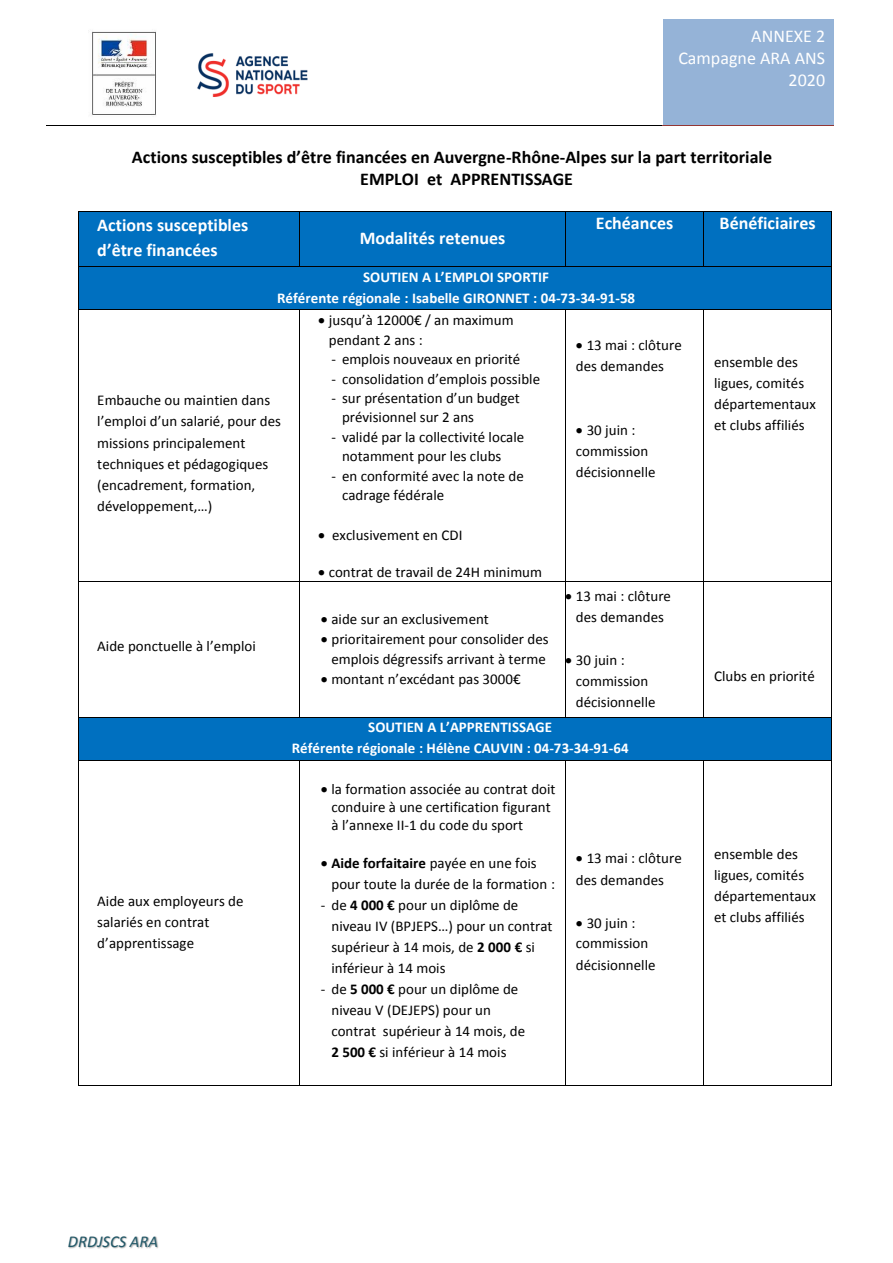
<style>
.page{position:relative;width:893px;height:1263px;background:#fff}
.page>*{position:absolute;margin:0;border:0;box-sizing:border-box;transform-origin:0 0}
.t1{font:700 18px/21.9px "Calibri";color:#000}
.t2{font:700 18px/25.2px "Calibri";color:#fff}
.t3{font:18px/21.9px "Calibri";color:#fff;text-align:right}
.t4{font:italic 16.5px "Calibri";color:#215868}
.t5{font:15px/21px "Calibri";color:#000}
.t6{font:700 15px/21px "Calibri";color:#fff;text-align:center}
.s1{font-weight:700}
</style>
<div class="page">
<img style="left:197px;top:53px;width:111px;height:44px">
<div style="left:664px;top:19px;width:170px;height:106px;background:#95b3d7"></div>
<hr style="left:46px;top:125px;width:618px;height:1px;background:#000">
<hr style="left:663px;top:125px;width:171px;height:1px;background:#943634">
<img style="left:68px;top:1236px;width:79px;height:13px">
<img style="left:92px;top:31px;width:64px;height:84px">
<div style="left:79px;top:212px;width:220px;height:55px;background:#0070c0"></div>
<div style="left:300px;top:212px;width:265px;height:55px;background:#0070c0"></div>
<div style="left:566px;top:212px;width:137px;height:55px;background:#0070c0"></div>
<div style="left:704px;top:212px;width:127px;height:55px;background:#0070c0"></div>
<hr style="left:79px;top:211px;width:220px;height:1px;background:#000">
<hr style="left:300px;top:211px;width:265px;height:1px;background:#000">
<hr style="left:566px;top:211px;width:137px;height:1px;background:#000">
<hr style="left:704px;top:211px;width:127px;height:1px;background:#000">
<hr style="left:78px;top:211px;width:1px;height:56px;background:#000">
<hr style="left:299px;top:211px;width:1px;height:56px;background:#000">
<hr style="left:565px;top:211px;width:1px;height:56px;background:#000">
<hr style="left:703px;top:211px;width:1px;height:56px;background:#000">
<hr style="left:831px;top:211px;width:1px;height:56px;background:#000">
<div style="left:79px;top:267px;width:752px;height:42px;background:#0070c0"></div>
<hr style="left:79px;top:267px;width:220px;height:1px;background:#000">
<hr style="left:300px;top:267px;width:265px;height:1px;background:#000">
<hr style="left:566px;top:267px;width:137px;height:1px;background:#000">
<hr style="left:704px;top:267px;width:127px;height:1px;background:#000">
<hr style="left:78px;top:267px;width:1px;height:42px;background:#000">
<hr style="left:831px;top:267px;width:1px;height:42px;background:#000">
<hr style="left:79px;top:309px;width:220px;height:1px;background:#000">
<hr style="left:300px;top:309px;width:265px;height:1px;background:#000">
<hr style="left:566px;top:309px;width:137px;height:1px;background:#000">
<hr style="left:704px;top:309px;width:127px;height:1px;background:#000">
<hr style="left:78px;top:310px;width:1px;height:271px;background:#000">
<hr style="left:299px;top:310px;width:1px;height:271px;background:#000">
<hr style="left:565px;top:310px;width:1px;height:271px;background:#000">
<hr style="left:703px;top:310px;width:1px;height:271px;background:#000">
<hr style="left:831px;top:310px;width:1px;height:271px;background:#000">
<hr style="left:79px;top:581px;width:220px;height:1px;background:#000">
<hr style="left:300px;top:581px;width:265px;height:1px;background:#000">
<hr style="left:566px;top:581px;width:137px;height:1px;background:#000">
<hr style="left:704px;top:581px;width:127px;height:1px;background:#000">
<hr style="left:78px;top:582px;width:1px;height:135px;background:#000">
<hr style="left:299px;top:582px;width:1px;height:135px;background:#000">
<hr style="left:565px;top:582px;width:1px;height:135px;background:#000">
<hr style="left:703px;top:582px;width:1px;height:135px;background:#000">
<hr style="left:831px;top:582px;width:1px;height:135px;background:#000">
<div style="left:79px;top:718px;width:752px;height:42px;background:#0070c0"></div>
<hr style="left:79px;top:717px;width:220px;height:1px;background:#000">
<hr style="left:300px;top:717px;width:265px;height:1px;background:#000">
<hr style="left:566px;top:717px;width:137px;height:1px;background:#000">
<hr style="left:704px;top:717px;width:127px;height:1px;background:#000">
<hr style="left:78px;top:718px;width:1px;height:42px;background:#000">
<hr style="left:831px;top:718px;width:1px;height:42px;background:#000">
<hr style="left:79px;top:760px;width:220px;height:1px;background:#000">
<hr style="left:300px;top:760px;width:265px;height:1px;background:#000">
<hr style="left:566px;top:760px;width:137px;height:1px;background:#000">
<hr style="left:704px;top:760px;width:127px;height:1px;background:#000">
<hr style="left:78px;top:760px;width:1px;height:325px;background:#000">
<hr style="left:79px;top:1085px;width:220px;height:1px;background:#000">
<hr style="left:299px;top:760px;width:1px;height:325px;background:#000">
<hr style="left:300px;top:1085px;width:265px;height:1px;background:#000">
<hr style="left:565px;top:760px;width:1px;height:325px;background:#000">
<hr style="left:566px;top:1085px;width:137px;height:1px;background:#000">
<hr style="left:703px;top:760px;width:1px;height:325px;background:#000">
<hr style="left:704px;top:1085px;width:127px;height:1px;background:#000">
<hr style="left:831px;top:760px;width:1px;height:325px;background:#000">
<p class="t3" style="left:678px;top:25px;width:148px">ANNEXE 2<br>Campagne ARA ANS<br>2020</p>
<p class="t1" style="left:360px;top:146px;width:413px;text-indent:-228px">Actions susceptibles d’être financées en Auvergne-Rhône-Alpes sur la part territoriale<br>EMPLOI et APPRENTISSAGE</p>
<p class="t2" style="left:97px;top:212px;width:152px">Actions susceptibles d’être financées</p>
<p class="t2" style="left:360px;top:225px;width:147px">Modalités retenues</p>
<p class="t2" style="left:596px;top:210px;width:79px">Echéances</p>
<p class="t2" style="left:720px;top:210px;width:97px">Bénéficiaires</p>
<p class="t6" style="left:277px;top:266px;width:359px">SOUTIEN A L’EMPLOI SPORTIF<br>Référente régionale : Isabelle GIRONNET : 04-73-34-91-58</p>
<p class="t5" style="left:97px;top:390px;width:185px">Embauche ou maintien dans l’emploi d’un salarié, pour des missions principalement techniques et pédagogiques (encadrement, formation, développement,…)</p>
<p class="t5" style="left:97px;top:636px;width:160px">Aide ponctuelle à l’emploi</p>
<p class="t5" style="left:97px;top:890px;width:148px">Aide aux employeurs de salariés en contrat d’apprentissage</p>
<p class="t5" style="left:329px;top:310px;width:186px;line-height:19.6px;text-indent:-11px">• jusqu’à 12000€ / an maximum pendant 2 ans :</p>
<p class="t5" style="left:331px;top:349px;width:190px">- emplois nouveaux en priorité</p>
<p class="t5" style="left:331px;top:368px;width:210px">- consolidation d’emplois possible</p>
<p class="t5" style="left:342px;top:388px;width:179px;line-height:19.5px;text-indent:-11px">- sur présentation d’un budget prévisionnel sur 2 ans</p>
<p class="t5" style="left:342px;top:427px;width:184px;line-height:19.5px;text-indent:-11px">- validé par la collectivité locale notamment pour les clubs</p>
<p class="t5" style="left:342px;top:466px;width:183px;line-height:19.2px;text-indent:-11px">- en conformité avec la note de cadrage fédérale</p>
<p class="t5" style="left:318px;top:524px;width:146px">• exclusivement en CDI</p>
<p class="t5" style="left:318px;top:562px;width:225px">• contrat de travail de 24H minimum</p>
<p class="t5" style="left:321px;top:609px;width:170px">• aide sur an exclusivement</p>
<p class="t5" style="left:321px;top:629px;width:229px;line-height:19.6px;text-align:center">• prioritairement pour consolider des emplois dégressifs arrivant à terme</p>
<p class="t5" style="left:321px;top:669px;width:201px">• montant n’excédant pas 3000€</p>
<p class="t5" style="left:576px;top:334px;width:107px">• 13 mai : clôture des demandes</p>
<p class="t5" style="left:576px;top:419px;width:81px">• 30 juin : commission décisionnelle</p>
<p class="t5" style="left:565px;top:585px;width:107px;text-align:center">• 13 mai : clôture des demandes</p>
<p class="t5" style="left:576px;top:649px;width:81px;text-indent:-11px">• 30 juin : commission décisionnelle</p>
<p class="t6" style="left:292px;top:716px;width:338px">SOUTIEN A L’APPRENTISSAGE<br>Référente régionale : Hélène CAUVIN : 04-73-34-91-64</p>
<p class="t5" style="left:331px;top:780px;width:226px;line-height:18.3px;text-indent:-11px">• la formation associée au contrat doit conduire à une certification figurant à l’annexe II-1 du code du sport</p>
<p class="t5" style="left:331px;top:852px;width:225px;text-indent:-11px">• <span class="s1">Aide forfaitaire</span> payée en une fois pour toute la durée de la formation :</p>
<p class="t5" style="left:331px;top:895px;width:223px;text-indent:-11px">- de <span class="s1">4 000 €</span> pour un diplôme de niveau IV (BPJEPS…) pour un contrat supérieur à 14 mois, de <span class="s1">2 000 €</span> si inférieur à 14 mois</p>
<p class="t5" style="left:331px;top:979px;width:195px;text-indent:-11px">- de <span class="s1">5 000 €</span> pour un diplôme de niveau V (DEJEPS) pour un contrat supérieur à 14 mois, de<br><span class="s1">2 500 €</span> si inférieur à 14 mois</p>
<p class="t5" style="left:576px;top:848px;width:107px">• 13 mai : clôture des demandes</p>
<p class="t5" style="left:576px;top:912px;width:81px">• 30 juin : commission décisionnelle</p>
<p class="t5" style="left:714px;top:351px;width:103px">ensemble des ligues, comités départementaux et clubs affiliés</p>
<p class="t5" style="left:714px;top:665px;width:102px">Clubs en priorité</p>
<p class="t5" style="left:714px;top:843px;width:103px">ensemble des ligues, comités départementaux et clubs affiliés</p>
<p class="t4" style="left:68px;top:1230px;width:92px">DRDJSCS ARA</p>
</div>
